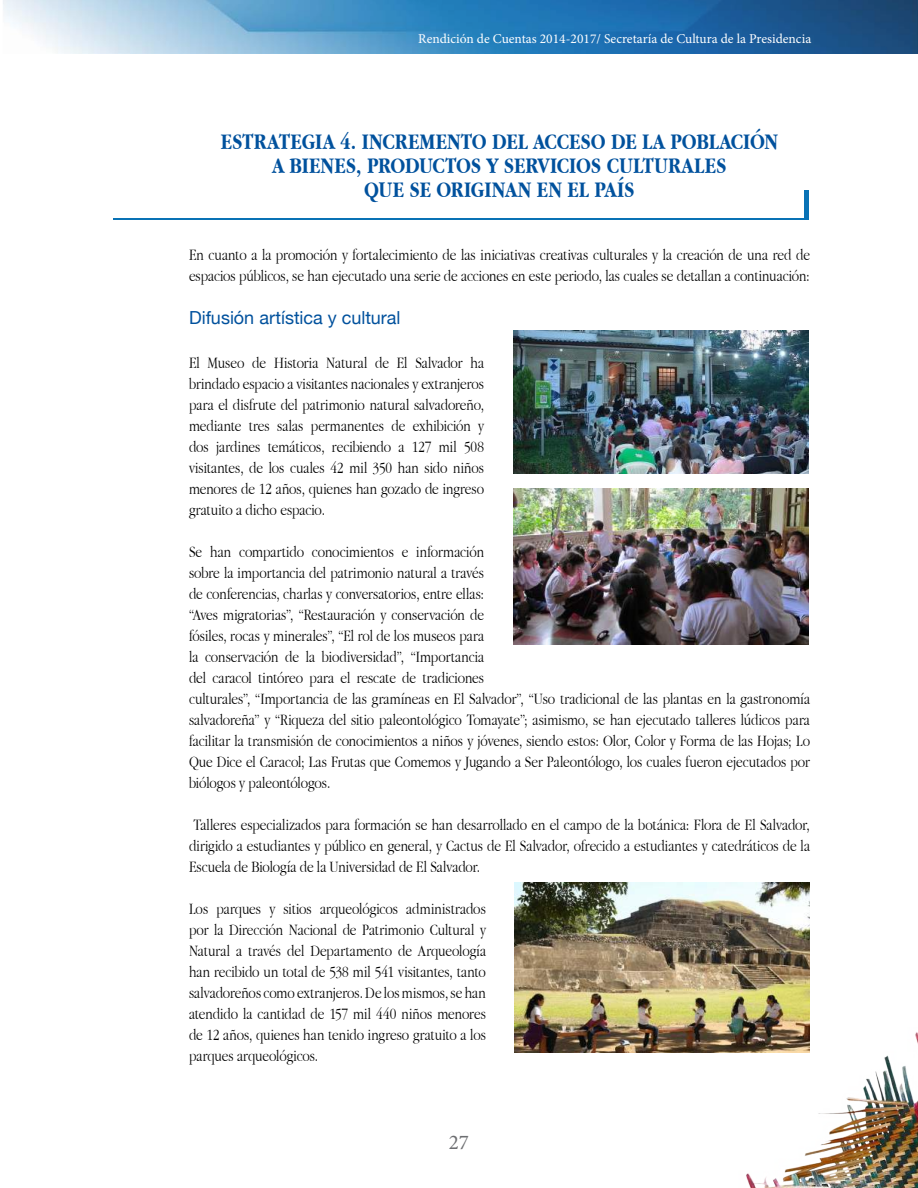
<style>
.page{position:relative;width:918px;height:1188px;background:#fff}
.page>*{position:absolute;margin:0;border:0;box-sizing:border-box;transform-origin:0 0}
.t1{font:700 23.25px/24px "Apple Garamond";letter-spacing:-.005em;color:#00519d;text-align:center}
.t2{font:21px "Minion Pro";color:#6d6e71}
.t3{font:18px "Helvetica Neue";color:#00519d}
.t4{font:300 16.5px/21px "Apple Garamond";letter-spacing:-.005em;color:#000;text-align:justify}
.t5{font:13.5px "Minion Pro";color:#fff}
</style>
<div class="page">
<img style="left:3px;top:0;width:915px;height:54px">
<img style="left:746px;top:1032px;width:172px;height:156px">
<div style="left:113px;top:191px;width:696px;height:29px;background:#0972b5"></div>
<div style="left:108px;top:149px;width:696px;height:69px;background:#fff"></div>
<img style="left:513px;top:489px;width:295px;height:155px">
<img style="left:513px;top:330px;width:295px;height:144px">
<img style="left:515px;top:882px;width:295px;height:171px">
<p class="t5" style="left:418px;top:29px;width:395px">Rendición de Cuentas 2014-2017/ Secretaría de Cultura de la Presidencia</p>
<h1 class="t1" style="left:221px;top:129px;width:559px">ESTRATEGIA 4. INCREMENTO DEL ACCESO DE LA POBLACIÓN<br>A BIENES, PRODUCTOS Y SERVICIOS CULTURALES<br>QUE SE ORIGINAN EN EL PAÍS</h1>
<p class="t4" style="left:189px;top:244px;width:622px">En cuanto a la promoción y fortalecimiento de las iniciativas creativas culturales y la creación de una red de espacios públicos, se han ejecutado una serie de acciones en este periodo, las cuales se detallan a continuación:</p>
<p class="t3" style="left:189px;top:307px;width:213px">Difusión artística y cultural</p>
<p class="t4" style="left:189px;top:352px;width:297px">El Museo de Historia Natural de El Salvador ha brindado espacio a visitantes nacionales y extranjeros para el disfrute del patrimonio natural salvadoreño, mediante tres salas permanentes de exhibición y dos jardines temáticos, recibiendo a 127 mil 508 visitantes, de los cuales 42 mil 350 han sido niños menores de 12 años, quienes han gozado de ingreso gratuito a dicho espacio.</p>
<p class="t4" style="left:189px;top:541px;width:623px;text-align:left">Se han compartido conocimientos e información<br>sobre la importancia del patrimonio natural a través<br>de conferencias, charlas y conversatorios, entre ellas:<br>“Aves migratorias”, “Restauración y conservación de<br>fósiles, rocas y minerales”, “El rol de los museos para<br>la conservación de la biodiversidad”, “Importancia<br>del caracol tintóreo para el rescate de tradiciones<br>culturales”, “Importancia de las gramíneas en El Salvador”, “Uso tradicional de las plantas en la gastronomía salvadoreña” y “Riqueza del sitio paleontológico Tomayate”; asimismo, se han ejecutado talleres lúdicos para facilitar la transmisión de conocimientos a niños y jóvenes, siendo estos: Olor, Color y Forma de las Hojas; Lo Que Dice el Caracol; Las Frutas que Comemos y Jugando a Ser Paleontólogo, los cuales fueron ejecutados por biólogos y paleontólogos.</p>
<p class="t4" style="left:189px;top:814px;width:623px">Talleres especializados para formación se han desarrollado en el campo de la botánica: Flora de El Salvador, dirigido a estudiantes y público en general, y Cactus de El Salvador, ofrecido a estudiantes y catedráticos de la Escuela de Biología de la Universidad de El Salvador.</p>
<p class="t4" style="left:189px;top:898px;width:299px">Los parques y sitios arqueológicos administrados por la Dirección Nacional de Patrimonio Cultural y Natural a través del Departamento de Arqueología han recibido un total de 538 mil 541 visitantes, tanto salvadoreños como extranjeros. De los mismos, se han atendido la cantidad de 157 mil 440 niños menores de 12 años, quienes han tenido ingreso gratuito a los parques arqueológicos.</p>
<p class="t2" style="left:449px;top:1128px;width:22px">27</p>
</div>
